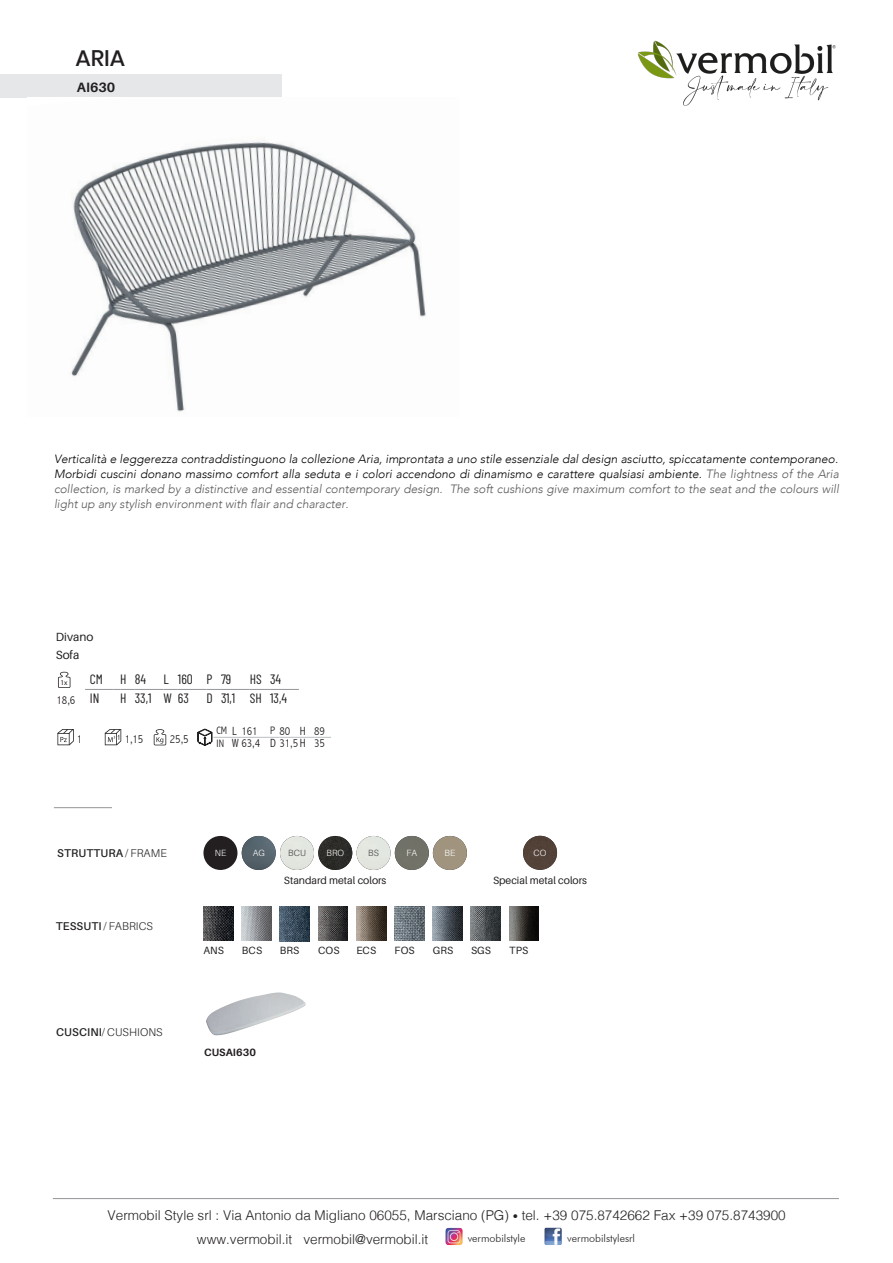
<style>
.page{position:relative;width:893px;height:1263px;background:#fff}
.page>*{position:absolute;margin:0;border:0;box-sizing:border-box;transform-origin:0 0}
.t1{font:500 22.5px "Poppins";color:#231f20}
.t2{font:300 13.5px "Helvetica";color:#231f20}
.t3{font:13.5px "Barlow Condensed";color:#231f20}
.t4{font:700 13.5px "Aileron";letter-spacing:.005em;color:#231f20}
.t5{font:italic 300 12px/15px "Avenir";color:#000100;text-align:justify}
.t6{font:300 condensed 11.85px "Abadi";color:#231f20}
.t7{font:11.85px "Aileron";color:#231f20}
.t8{font:300 11.25px "Aileron";letter-spacing:.01em;color:#231f20}
.t9{font:600 11.25px "Aileron";letter-spacing:.01em;color:#231f20}
.t10{font:300 10.8px "Futura BT";color:#231f20}
.t11{font:300 condensed 10.8px "Abadi";color:#231f20}
.t12{font:700 10.65px "Aileron";letter-spacing:.005em;color:#231f20}
.t13{font:10.5px "Aileron";color:#231f20}
.t14{font:300 9px "Aileron";letter-spacing:.01em;color:#fff}
.t15{font:300 9px "Aileron";color:#3e3e3f}
.t16{font:7.35px "Myriad Pro";color:#231f20}
.s1{color:#57585a}
.s2{font-size:10.8px}
.s3{font-weight:300}
.s4{font-weight:600}
.s5{font-size:10.5px}
</style>
<div class="page">
<div style="left:0;top:74px;width:281px;height:23px;background:#e6e7e9"></div>
<img style="left:637px;top:40px;width:199px;height:66px">
<img style="left:445px;top:1228px;width:18px;height:17px">
<img style="left:544px;top:1228px;width:18px;height:17px">
<hr style="left:53px;top:1198px;width:786px;height:1px;background:#939598">
<hr style="left:54px;top:807px;width:58px;height:1px;background:#939598">
<div style="left:203px;top:836px;width:34px;height:34px;background:#231f20;border-radius:50%"></div>
<img style="left:280px;top:836px;width:34px;height:34px;border-radius:17px">
<img style="left:357px;top:836px;width:34px;height:34px;border-radius:17px">
<img style="left:395px;top:836px;width:34px;height:34px;border-radius:17px">
<img style="left:433px;top:836px;width:34px;height:34px;border-radius:17px">
<img style="left:242px;top:836px;width:34px;height:34px;border-radius:17px">
<img style="left:318px;top:837px;width:34px;height:33px">
<img style="left:523px;top:836px;width:34px;height:34px;border-radius:17px">
<img style="left:203px;top:907px;width:30px;height:34px">
<img style="left:509px;top:907px;width:30px;height:34px">
<img style="left:242px;top:907px;width:29px;height:34px">
<img style="left:394px;top:907px;width:30px;height:34px">
<img style="left:356px;top:907px;width:30px;height:34px">
<img style="left:318px;top:907px;width:30px;height:34px">
<img style="left:433px;top:907px;width:29px;height:34px">
<img style="left:471px;top:907px;width:30px;height:34px">
<img style="left:280px;top:907px;width:30px;height:34px">
<img style="left:71px;top:140px;width:355px;height:272px">
<svg style="left:57px;top:729px;width:17px;height:16px"></svg>
<svg style="left:105px;top:729px;width:16px;height:16px"></svg>
<svg style="left:154px;top:729px;width:12px;height:16px"></svg>
<svg style="left:58px;top:672px;width:12px;height:16px"></svg>
<svg style="left:85px;top:689px;width:214px;height:1px"></svg>
<svg style="left:197px;top:728px;width:134px;height:17px"></svg>
<img style="left:206px;top:992px;width:100px;height:43px">
<p class="t1" style="left:75px;top:45px;width:51px">ARIA</p>
<p class="t4" style="left:77px;top:80px;width:40px">AI630</p>
<p class="t5" style="left:54px;top:452px;width:786px">Verticalità e leggerezza contraddistinguono la collezione Aria, improntata a uno stile essenziale dal design asciutto, spiccatamente contemporaneo.<br>Morbidi cuscini donano massimo comfort alla seduta e i colori accendono di dinamismo e carattere qualsiasi ambiente. <span class="s1">The lightness of the Aria collection, is marked by a distinctive and essential contemporary design. The soft cushions give maximum comfort to the seat and the colours will light up any stylish environment with flair and character.</span></p>
<p class="t7" style="left:56px;top:630px;width:39px">Divano</p>
<p class="t7" style="left:56px;top:648px;width:25px">Sofa</p>
<p class="t3" style="left:90px;top:669px;width:15px">CM</p>
<p class="t3" style="left:120px;top:669px;width:8px">H</p>
<p class="t3" style="left:135px;top:669px;width:13px">84</p>
<p class="t3" style="left:163px;top:669px;width:7px">L</p>
<p class="t3" style="left:178px;top:669px;width:17px">160</p>
<p class="t3" style="left:207px;top:669px;width:7px">P</p>
<p class="t3" style="left:221px;top:669px;width:12px">79</p>
<p class="t3" style="left:250px;top:669px;width:14px">HS</p>
<p class="t3" style="left:270px;top:669px;width:13px">34</p>
<p class="t3" style="left:90px;top:689px;width:11px">IN</p>
<p class="t3" style="left:120px;top:689px;width:8px">H</p>
<p class="t3" style="left:135px;top:689px;width:18px">33,1</p>
<p class="t3" style="left:163px;top:689px;width:27px">W 63</p>
<p class="t3" style="left:207px;top:689px;width:8px">D</p>
<p class="t3" style="left:221px;top:689px;width:16px">31,1</p>
<p class="t3" style="left:250px;top:689px;width:14px">SH</p>
<p class="t3" style="left:270px;top:689px;width:19px">13,4</p>
<p class="t6" style="left:217px;top:724px;width:43px"><span class="s2">CM</span> L 161</p>
<p class="t6" style="left:270px;top:724px;width:22px"><span class="s2">P</span> 80</p>
<p class="t6" style="left:300px;top:724px;width:7px">H</p>
<p class="t6" style="left:314px;top:724px;width:12px">89</p>
<p class="t11" style="left:217px;top:737px;width:9px">IN</p>
<p class="t6" style="left:232px;top:736px;width:30px">W 63,4</p>
<p class="t6" style="left:270px;top:736px;width:37px">D 31,5 H</p>
<p class="t6" style="left:314px;top:736px;width:12px">35</p>
<p class="t16" style="left:60px;top:678px;width:9px">1x</p>
<p class="t6" style="left:57px;top:693px;width:20px">18,6</p>
<p class="t6" style="left:170px;top:732px;width:20px">25,5</p>
<p class="t6" style="left:77px;top:732px;width:7px">1</p>
<p class="t6" style="left:125px;top:732px;width:20px">1,15</p>
<p class="t16" style="left:130px;top:735px;width:9px">1x</p>
<p class="t9" style="left:57px;top:847px;width:111px">STRUTTURA <span class="s3">/ FRAME</span></p>
<p class="t14" style="left:215px;top:848px;width:13px">NE</p>
<p class="t14" style="left:253px;top:848px;width:13px">AG</p>
<p class="t15" style="left:288px;top:848px;width:19px">BCU</p>
<p class="t14" style="left:326px;top:848px;width:19px">BRO</p>
<p class="t15" style="left:368px;top:848px;width:12px">BS</p>
<p class="t14" style="left:407px;top:848px;width:12px">FA</p>
<p class="t14" style="left:444px;top:848px;width:12px">BE</p>
<p class="t13" style="left:284px;top:874px;width:104px">Standard metal colors</p>
<p class="t8" style="left:56px;top:919px;width:99px"><span class="s4">TESSUTI</span> / FABRICS</p>
<p class="t14" style="left:534px;top:848px;width:14px">CO</p>
<p class="t13" style="left:493px;top:874px;width:96px">Special metal colors</p>
<p class="t8" style="left:56px;top:1026px;width:108px"><span class="s4">CUSCINI</span>/ CUSHIONS</p>
<p class="t13" style="left:203px;top:945px;width:22px">ANS</p>
<p class="t13" style="left:242px;top:945px;width:22px">BCS</p>
<p class="t13" style="left:280px;top:945px;width:21px">BRS</p>
<p class="t13" style="left:318px;top:945px;width:23px">COS</p>
<p class="t13" style="left:356px;top:945px;width:21px">ECS</p>
<p class="t13" style="left:395px;top:945px;width:22px">FOS</p>
<p class="t13" style="left:433px;top:945px;width:22px">GRS</p>
<p class="t13" style="left:471px;top:945px;width:21px">SGS</p>
<p class="t13" style="left:509px;top:945px;width:21px">TPS</p>
<p class="t12" style="left:204px;top:1046px;width:53px">CUSAI630</p>
<p class="t2" style="left:108px;top:1204px;width:680px">Vermobil Style srl : Via Antonio da Migliano 06055, Marsciano (PG) <span class="s5">•</span> tel. +39 075.8742662 Fax +39 075.8743900</p>
<p class="t2" style="left:197px;top:1228px;width:233px">www.vermobil.it vermobil@vermobil.it</p>
<p class="t10" style="left:468px;top:1232px;width:59px">vermobilstyle</p>
<p class="t10" style="left:567px;top:1232px;width:69px">vermobilstylesrl</p>
</div>
